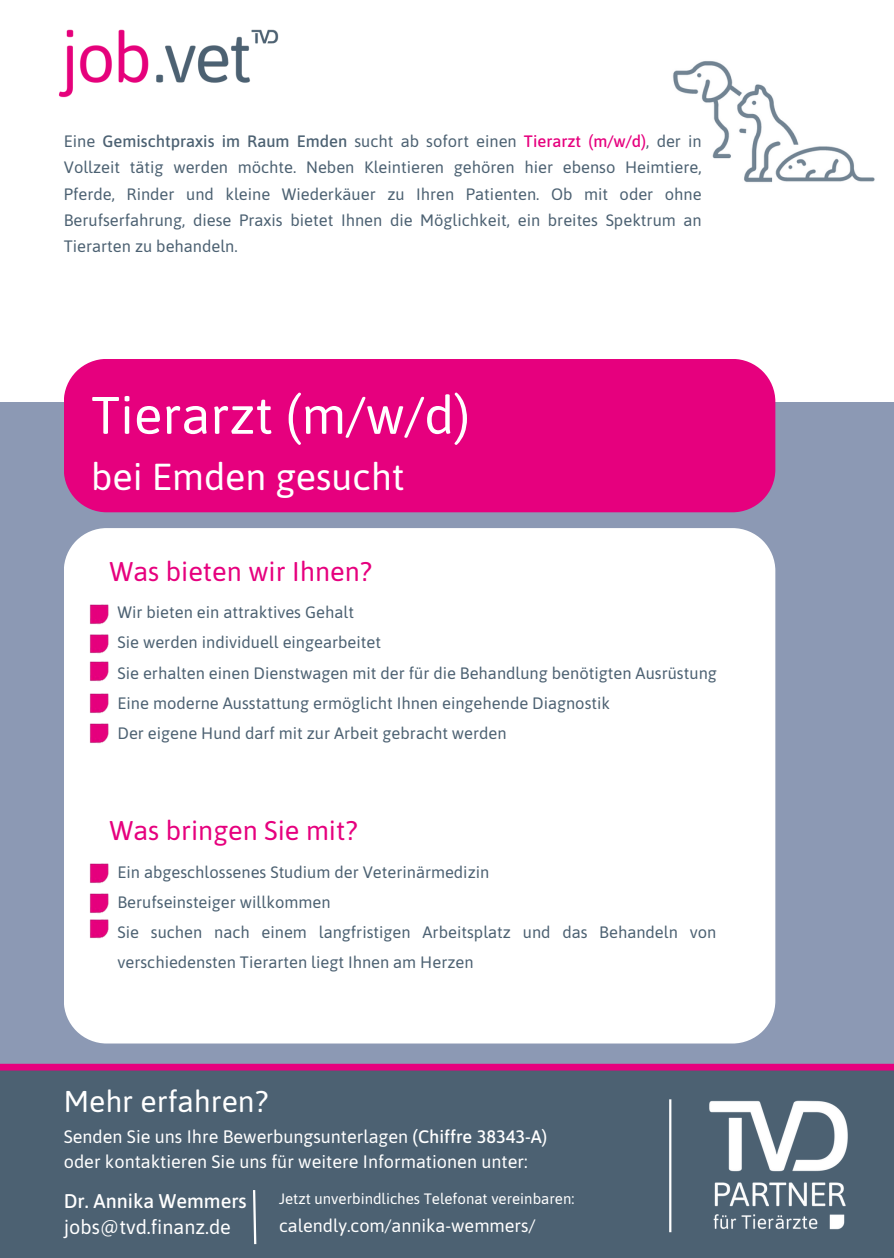
<style>
.page{position:relative;width:894px;height:1258px;background:#fff}
.page>*{position:absolute;margin:0;border:0;box-sizing:border-box;transform-origin:0 0}
.t1{font:52.5px "Asap";color:#fff}
.t2{font:37.5px "Asap";color:#fff}
.t3{font:30px "Asap";color:#fff}
.t4{font:27px "Asap";color:#e6007e}
.t5{font:19.8px "Asap";color:#fff}
.t6{font:500 19.8px "Asap";color:#fff}
.t7{font:18px "Asap";color:#fff}
.t8{font:16.5px/26.1px "Asap";color:#4c6172}
.t9{font:15px "Asap";color:#fff}
.s1{font-weight:500}
.s2{font-weight:500;color:#e6007e}
</style>
<div class="page">
<div style="left:0;top:0;width:893px;height:1258px;background:#8c99b4"></div>
<div style="left:0;top:1067px;width:893px;height:191px;background:#4c6172"></div>
<div style="left:0;top:1064px;width:893px;height:6px;background:#e6007e"></div>
<div style="left:0;top:0;width:893px;height:402px;background:#fff"></div>
<img style="left:673px;top:61px;width:202px;height:122px">
<hr style="left:669px;top:1099px;width:2px;height:133px;background:#fff">
<div style="left:64px;top:528px;width:711px;height:515px;background:#fff"></div>
<div style="left:64px;top:359px;width:711px;height:153px;background:#e6007e"></div>
<svg style="left:253px;top:1190px;width:4px;height:55px"></svg>
<img style="left:59px;top:29px;width:220px;height:69px">
<img style="left:709px;top:1100px;width:139px;height:130px">
<img style="left:89px;top:917px;width:21px;height:23px">
<img style="left:89px;top:603px;width:21px;height:22px">
<img style="left:89px;top:862px;width:21px;height:22px">
<img style="left:89px;top:692px;width:21px;height:22px">
<img style="left:89px;top:660px;width:21px;height:22px">
<img style="left:89px;top:892px;width:21px;height:22px">
<img style="left:89px;top:722px;width:21px;height:22px">
<img style="left:89px;top:632px;width:21px;height:23px">
<p class="t8" style="left:64px;top:128px;width:639px;text-align:justify">Eine <span class="s1">Gemischtpraxis im Raum Emden</span> sucht ab sofort einen <span class="s2">Tierarzt (m/w/d)</span>, der in Vollzeit tätig werden möchte. Neben Kleintieren gehören hier ebenso Heimtiere, Pferde, Rinder und kleine Wiederkäuer zu Ihren Patienten. Ob mit oder ohne Berufserfahrung, diese Praxis bietet Ihnen die Möglichkeit, ein breites Spektrum an Tierarten zu behandeln.</p>
<p class="t1" style="left:91px;top:385px;width:380px">Tierarzt (m/w/d)</p>
<p class="t2" style="left:91px;top:455px;width:315px">bei Emden gesucht</p>
<p class="t4" style="left:110px;top:555px;width:263px">Was bieten wir Ihnen?</p>
<p class="t8" style="left:117px;top:599px;width:238px">Wir bieten ein attraktives Gehalt</p>
<p class="t8" style="left:117px;top:629px;width:265px">Sie werden individuell eingearbeitet</p>
<p class="t8" style="left:117px;top:659px;width:600px">Sie erhalten einen Dienstwagen mit der für die Behandlung benötigten Ausrüstung</p>
<p class="t8" style="left:117px;top:690px;width:494px">Eine moderne Ausstattung ermöglicht Ihnen eingehende Diagnostik</p>
<p class="t8" style="left:117px;top:720px;width:390px">Der eigene Hund darf mit zur Arbeit gebracht werden</p>
<p class="t4" style="left:110px;top:815px;width:249px">Was bringen Sie mit?</p>
<p class="t8" style="left:117px;top:858px;width:373px">Ein abgeschlossenes Studium der Veterinärmedizin</p>
<p class="t8" style="left:117px;top:889px;width:214px">Berufseinsteiger willkommen</p>
<p class="t8" style="left:117px;top:917px;width:600px;line-height:30.3px">Sie suchen nach einem langfristigen Arbeitsplatz und das Behandeln von verschiedensten Tierarten liegt Ihnen am Herzen</p>
<p class="t3" style="left:64px;top:1084px;width:206px">Mehr erfahren?</p>
<p class="t7" style="left:64px;top:1126px;width:485px">Senden Sie uns Ihre Bewerbungsunterlagen <span class="s1">(Chiffre 38343-A)</span></p>
<p class="t7" style="left:64px;top:1150px;width:465px">oder kontaktieren Sie uns für weitere Informationen unter:</p>
<p class="t6" style="left:64px;top:1189px;width:184px">Dr. Annika Wemmers</p>
<p class="t5" style="left:64px;top:1215px;width:168px">jobs@tvd.finanz.de</p>
<p class="t9" style="left:279px;top:1190px;width:296px">Jetzt unverbindliches Telefonat vereinbaren:</p>
<p class="t7" style="left:279px;top:1215px;width:257px">calendly.com/annika-wemmers/</p>
</div>
